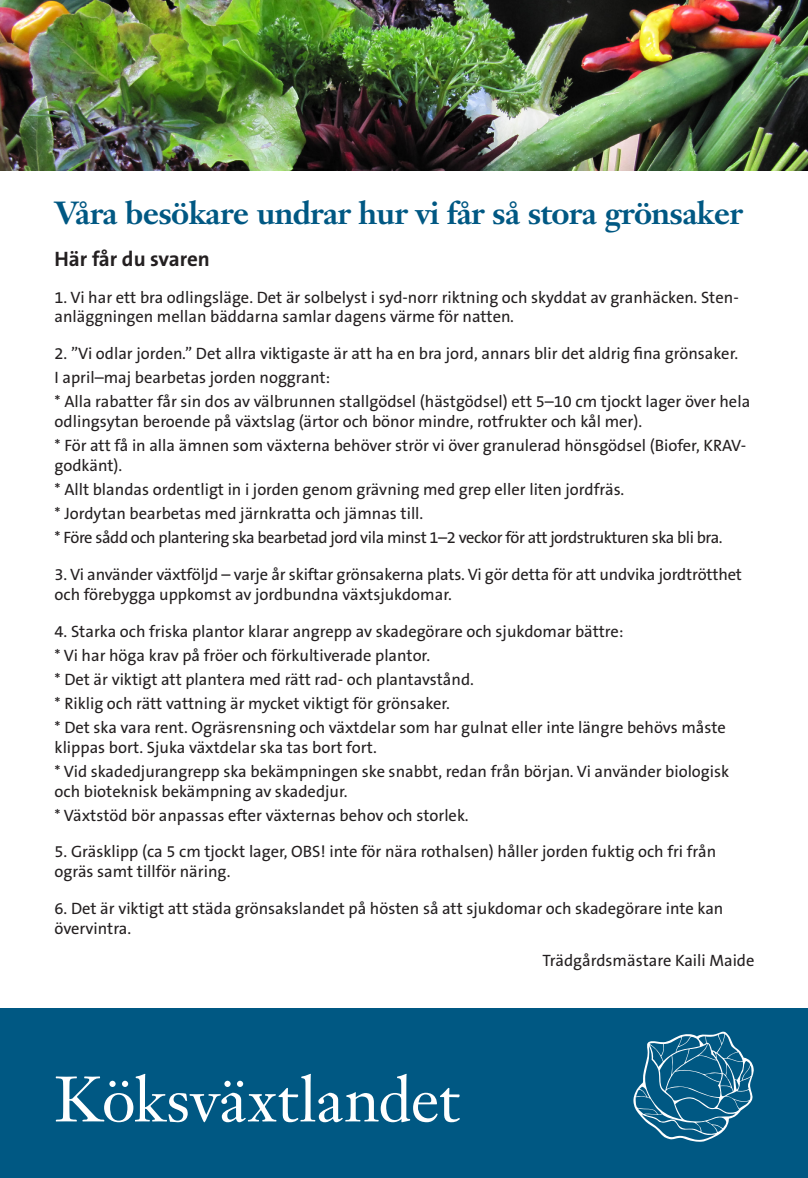
<style>
.page{position:relative;width:808px;height:1178px;background:#fff}
.page>*{position:absolute;margin:0;border:0;box-sizing:border-box;transform-origin:0 0}
.Rubrik_nedtill_A4{font:63px "Janson Text LT Pro";letter-spacing:-.01em;color:#fff}
.Brödtext_Liten_A4{font:700 31.5px "Janson Text LT Pro";letter-spacing:-.02em;color:#005883}
.Brödtext_Liten_A4-2{font:700 21px "The Sans B W7";color:#231f20}
.Brödtext_Liten_A4-3{font:16.5px/19.8px "The Sans B W5 Plain";color:#231f20}
.Brödtext_Liten_A4-4{font:16.5px "The Sans B W5 Plain";letter-spacing:-.025em;color:#231f20}
</style>
<div class="page">
<div style="left:1px;top:1008px;width:807px;height:170px;background:#005883"></div>
<svg style="left:633px;top:1031px;width:121px;height:111px"></svg>
<img style="left:0;top:0;width:808px;height:170px">
<p class="Brödtext_Liten_A4" style="left:55px;top:192px;width:690px">Våra besökare undrar hur vi får så stora grönsaker</p>
<p class="Brödtext_Liten_A4-2" style="left:55px;top:245px;width:157px">Här får du svaren</p>
<p class="Brödtext_Liten_A4-3" style="left:55px;top:287px;width:686px">1. Vi har ett bra odlingsläge. Det är solbelyst i syd-norr riktning och skyddat av granhäcken. Sten&shy;anläggningen mellan bäddarna samlar dagens värme för natten.</p>
<p class="Brödtext_Liten_A4-3" style="left:55px;top:344px;width:685px">2. ”Vi odlar jorden.” Det allra viktigaste är att ha en bra jord, annars blir det aldrig fina grönsaker.</p>
<p class="Brödtext_Liten_A4-3" style="left:55px;top:368px;width:277px">I april–maj bearbetas jorden noggrant:</p>
<p class="Brödtext_Liten_A4-3" style="left:55px;top:392px;width:697px">* Alla rabatter får sin dos av välbrunnen stallgödsel (hästgödsel) ett 5–10 cm tjockt lager över hela odlingsytan beroende på växtslag (ärtor och bönor mindre, rotfrukter och kål mer).</p>
<p class="Brödtext_Liten_A4-3" style="left:55px;top:436px;width:693px">* För att få in alla ämnen som växterna behöver strör vi över granulerad hönsgödsel (Biofer, KRAV&shy;godkänt).</p>
<p class="Brödtext_Liten_A4-3" style="left:55px;top:480px;width:571px">* Allt blandas ordentligt in i jorden genom grävning med grep eller liten jordfräs.</p>
<p class="Brödtext_Liten_A4-3" style="left:55px;top:504px;width:370px">* Jordytan bearbetas med järnkratta och jämnas till.</p>
<p class="Brödtext_Liten_A4-4" style="left:55px;top:527px;width:670px">* Före sådd och plantering ska bearbetad jord vila minst 1–2 veckor för att jordstrukturen ska bli bra.</p>
<p class="Brödtext_Liten_A4-3" style="left:55px;top:565px;width:689px">3. Vi använder växtföljd – varje år skiftar grönsakerna plats. Vi gör detta för att undvika jordtrötthet och förebygga uppkomst av jordbundna växtsjukdomar.</p>
<p class="Brödtext_Liten_A4-3" style="left:55px;top:621px;width:571px">4. Starka och friska plantor klarar angrepp av skadegörare och sjukdomar bättre:</p>
<p class="Brödtext_Liten_A4-3" style="left:55px;top:645px;width:377px">* Vi har höga krav på fröer och förkultiverade plantor.</p>
<p class="Brödtext_Liten_A4-3" style="left:55px;top:669px;width:421px">* Det är viktigt att plantera med rätt rad- och plantavstånd.</p>
<p class="Brödtext_Liten_A4-3" style="left:55px;top:693px;width:397px">* Riklig och rätt vattning är mycket viktigt för grönsaker.</p>
<p class="Brödtext_Liten_A4-3" style="left:55px;top:717px;width:673px">* Det ska vara rent. Ogräsrensning och växtdelar som har gulnat eller inte längre behövs måste klippas bort. Sjuka växtdelar ska tas bort fort.</p>
<p class="Brödtext_Liten_A4-3" style="left:55px;top:761px;width:676px">* Vid skadedjurangrepp ska bekämpningen ske snabbt, redan från början. Vi använder biologisk och bioteknisk bekämpning av skadedjur.</p>
<p class="Brödtext_Liten_A4-3" style="left:55px;top:805px;width:416px">* Växtstöd bör anpassas efter växternas behov och storlek.</p>
<p class="Brödtext_Liten_A4-3" style="left:55px;top:842px;width:663px">5. Gräsklipp (ca 5 cm tjockt lager, OBS! inte för nära rothalsen) håller jorden fuktig och fri från ogräs samt tillför näring.</p>
<p class="Brödtext_Liten_A4-3" style="left:55px;top:899px;width:670px">6. Det är viktigt att städa grönsakslandet på hösten så att sjukdomar och skadegörare inte kan övervintra.</p>
<p class="Brödtext_Liten_A4-3" style="left:543px;top:951px;width:213px">Trädgårdsmästare Kaili Maide</p>
<p class="Rubrik_nedtill_A4" style="left:55px;top:1059px;width:406px">Köksväxtlandet</p>
</div>
